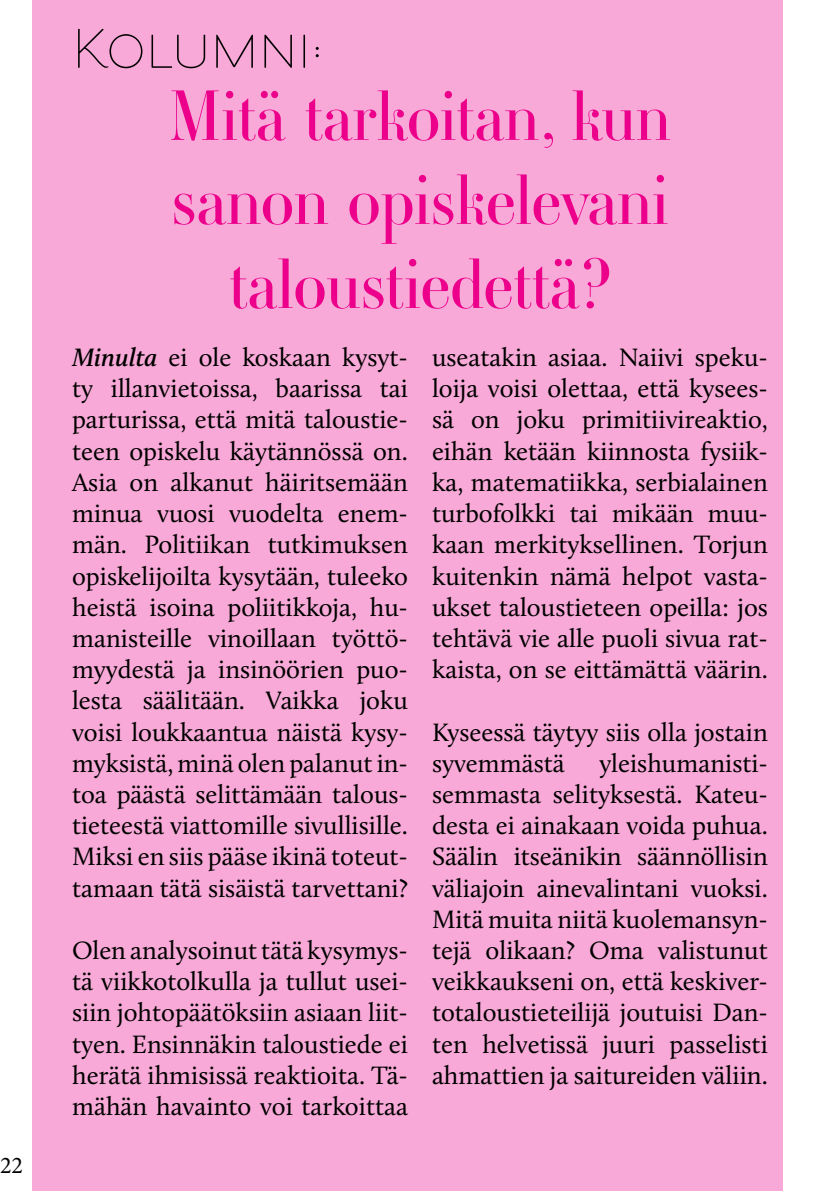
<style>
.page{position:relative;width:840px;height:1191px;background:#fff}
.page>*{position:absolute;margin:0;border:0;box-sizing:border-box;transform-origin:0 0}
.t1{font:70px/84px "Ambroise Std";color:#ec008b;text-align:center}
.t2{font:52px "Beloved Sans";color:#000}
.t3{font:26px/31.2px "Calluna";color:#000;text-align:justify}
.t4{font:24px "Minion Pro";color:#000}
.s1{font-weight:600;font-style:italic}
</style>
<div class="page">
<div style="left:33px;top:0;width:749px;height:1191px;background:#f8a9d7"></div>
<p class="t4" style="left:0;top:1149px;width:25px">22</p>
<h2 class="t2" style="left:72px;top:19px;width:253px">Kolumni:</h2>
<h1 class="t1" style="left:169px;top:74px;width:502px">Mitä tarkoitan, kun sanon opiskelevani taloustiedettä?</h1>
<p class="t3" style="left:72px;top:341px;width:337px"><span class="s1">Minulta</span> ei ole koskaan kysyt&shy;ty illanvietoissa, baarissa tai parturissa, että mitä taloustie&shy;teen opiskelu käytännössä on.<br>Asia on alkanut häiritsemään minua vuosi vuodelta enem&shy;män. Politiikan tutkimuksen opiskelijoilta kysytään, tuleeko heistä isoina poliitikkoja, hu&shy;manisteille vinoillaan työttö&shy;myydestä ja insinöörien puo&shy;lesta säälitään. Vaikka joku voisi loukkaantua näistä kysy&shy;myksistä, minä olen palanut in&shy;toa päästä selittämään talous&shy;tieteestä viattomille sivullisille.<br>Miksi en siis pääse ikinä toteut&shy;tamaan tätä sisäistä tarvettani?</p>
<p class="t3" style="left:432px;top:341px;width:337px">useatakin asiaa. Naiivi speku&shy;loija voisi olettaa, että kysees&shy;sä on joku primitiivireaktio, eihän ketään kiinnosta fysiik&shy;ka, matematiikka, serbialainen turbofolkki tai mikään muu&shy;kaan merkityksellinen. Torjun kuitenkin nämä helpot vasta&shy;ukset taloustieteen opeilla: jos tehtävä vie alle puoli sivua rat&shy;kaista, on se eittämättä väärin.</p>
<p class="t3" style="left:432px;top:716px;width:337px">Kyseessä täytyy siis olla jostain syvemmästä</p>
<p class="t3" style="left:432px;top:747px;width:337px;text-indent:167px">yleishumanisti&shy;semmasta selityksestä. Kateu&shy;desta ei ainakaan voida puhua.<br>Säälin itseänikin säännöllisin väliajoin ainevalintani vuoksi.<br>Mitä muita niitä kuolemansyn&shy;tejä olikaan? Oma valistunut veikkaukseni on, että keskiver&shy;totaloustieteilijä joutuisi Dan&shy;ten helvetissä juuri passelisti ahmattien ja saitureiden väliin.</p>
<p class="t3" style="left:72px;top:934px;width:337px">Olen analysoinut tätä kysymys&shy;tä viikkotolkulla ja tullut usei&shy;siin johtopäätöksiin asiaan liit&shy;tyen. Ensinnäkin taloustiede ei herätä ihmisissä reaktioita. Tä&shy;mähän havainto voi tarkoittaa</p>
</div>
